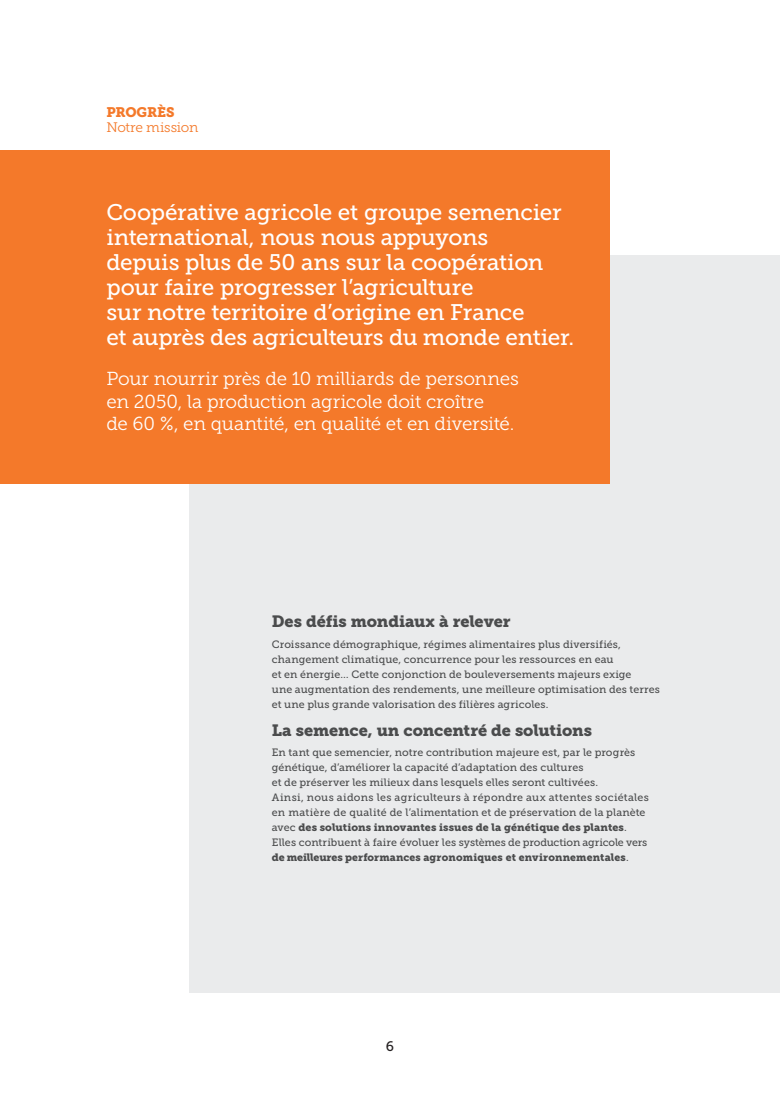
<style>
.page{position:relative;width:780px;height:1099px;background:#fff}
.page>*{position:absolute;margin:0;border:0;box-sizing:border-box;transform-origin:0 0}
.t1{font:22.5px/25px "Museo Slab 500";letter-spacing:-.01em;color:#fff}
.t2{font:18.75px/22.5px "Museo Slab 300";letter-spacing:-.01em;color:#fff}
.t3{font:16.25px "Museo Slab 900";letter-spacing:-.005em;color:#4b4c4d}
.t4{font:13.75px "Museo Slab 300";letter-spacing:-.02em;color:#f4792a}
.t5{font:13.75px "Museo Slab 900";letter-spacing:-.005em;color:#f4792a}
.t6{font:13.75px "Museo Slab 500";color:#231f20}
.t7{font:10.62px/15px "Museo Slab 500";letter-spacing:.005em;color:#4b4c4d}
.t8{font:10.62px "Museo Slab 900";letter-spacing:.01em;color:#4b4c4d}
.s1{font-family:"Museo Slab 500"}
</style>
<div class="page">
<div style="left:189px;top:255px;width:591px;height:737px;background:#eaebec"></div>
<div style="left:0;top:150px;width:609px;height:333px;background:#f4792a"></div>
<p class="t5" style="left:106px;top:104px;width:70px">PROGRÈS</p>
<p class="t4" style="left:106px;top:119px;width:93px">Notre mission</p>
<p class="t1" style="left:106px;top:200px;width:469px">Coopérative agricole et groupe semencier international, nous nous appuyons<br>depuis plus de 50 ans sur la coopération pour faire progresser l’agriculture<br>sur notre territoire d’origine en France<br>et auprès des agriculteurs du monde entier.</p>
<h2 class="t2" style="left:106px;top:368px;width:414px">Pour nourrir près de 10 milliards de personnes en 2050, la production agricole doit croître<br>de 60 %, en quantité, en qualité et en diversité.</h2>
<h3 class="t3" style="left:272px;top:612px;width:240px">Des défis mondiaux à relever</h3>
<p class="t7" style="left:272px;top:636px;width:389px">Croissance démographique, régimes alimentaires plus diversifiés, changement climatique, concurrence pour les ressources en eau<br>et en énergie… Cette conjonction de bouleversements majeurs exige<br>une augmentation des rendements, une meilleure optimisation des terres et une plus grande valorisation des filières agricoles.</p>
<h3 class="t3" style="left:272px;top:720px;width:322px">La semence, un concentré de solutions</h3>
<p class="t7" style="left:272px;top:745px;width:378px">En tant que semencier, notre contribution majeure est, par le progrès génétique, d’améliorer la capacité d’adaptation des cultures<br>et de préserver les milieux dans lesquels elles seront cultivées.<br>Ainsi, nous aidons les agriculteurs à répondre aux attentes sociétales en matière de qualité de l’alimentation et de préservation de la planète</p>
<p class="t8" style="left:272px;top:821px;width:356px"><span class="s1">avec</span> des solutions innovantes issues de la génétique des plantes<span class="s1">.</span></p>
<p class="t7" style="left:272px;top:835px;width:377px">Elles contribuent à faire évoluer les systèmes de production agricole vers</p>
<p class="t8" style="left:272px;top:851px;width:358px">de meilleures performances agronomiques et environnementales<span class="s1">.</span></p>
<p class="t6" style="left:386px;top:1038px;width:10px">6</p>
</div>
